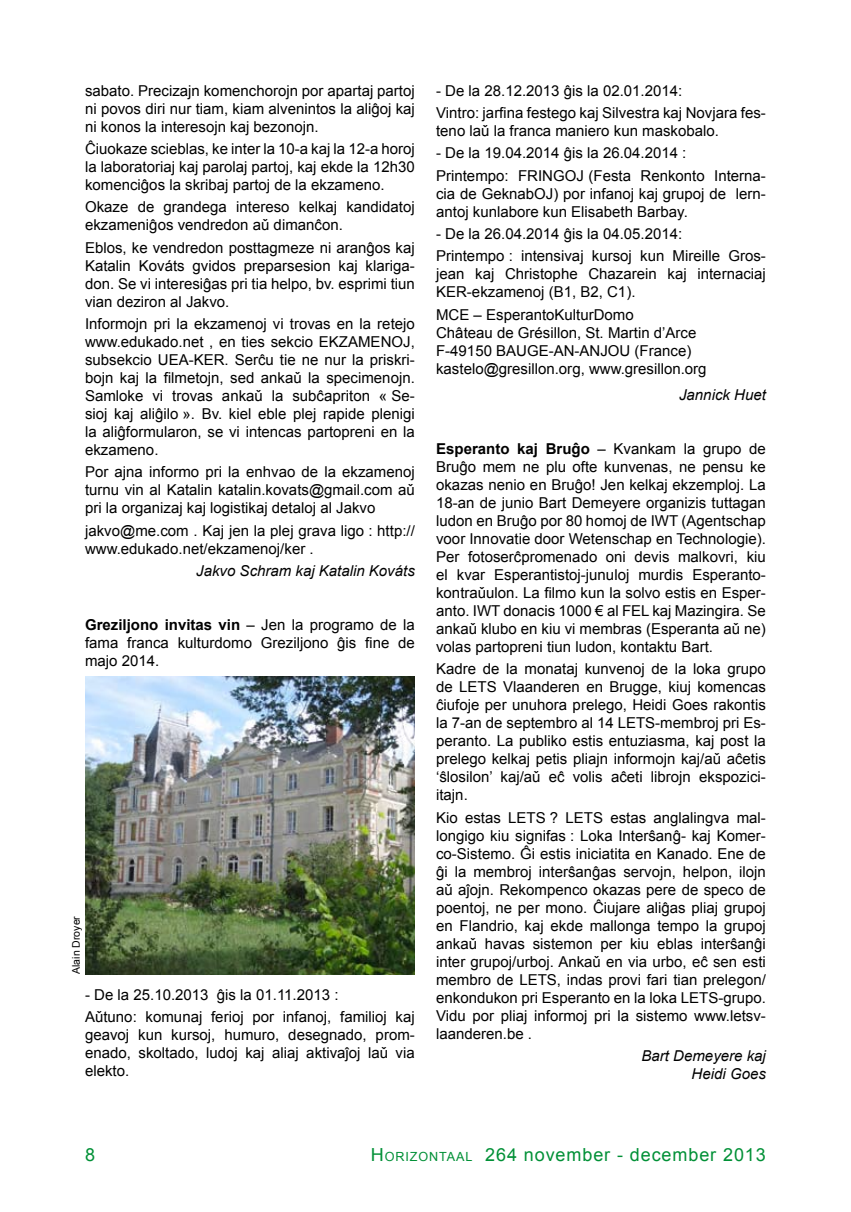
<style>
.page{position:relative;width:851px;height:1212px;background:#fff}
.page>*{position:absolute;margin:0;border:0;box-sizing:border-box;transform-origin:0 0}
.t1{font:18px "Arial";letter-spacing:.05em;color:#009036}
.t2{font:15px/18px "Arial";color:#000;text-align:justify}
.t3{font:italic 15px/18px "Arial";color:#000;text-align:right}
.t4{font:10.5px "Arial";color:#000}
.s1{font-weight:700}
.s2{font-size:12.6px}
</style>
<div class="page">
<img style="left:85px;top:676px;width:330px;height:298px">
<p class="t2" style="left:85px;top:82px;width:331px">sabato. Precizajn komenchorojn por apartaj partoj ni povos diri nur tiam, kiam alvenintos la aliĝoj kaj ni konos la interesojn kaj bezonojn.</p>
<p class="t2" style="left:85px;top:140px;width:331px">Ĉiuokaze scieblas, ke inter la 10-a kaj la 12-a horoj la laboratoriaj kaj parolaj partoj, kaj ekde la 12h30 komenciĝos la skribaj partoj de la ekzameno.</p>
<p class="t2" style="left:85px;top:198px;width:331px">Okaze de grandega intereso kelkaj kandidatoj ekzameniĝos vendredon aǔ dimanĉon.</p>
<p class="t2" style="left:85px;top:239px;width:331px">Eblos, ke vendredon posttagmeze ni aranĝos kaj Katalin Kováts gvidos preparsesion kaj klariga&shy;don. Se vi interesiĝas pri tia helpo, bv. esprimi tiun vian deziron al Jakvo.</p>
<p class="t2" style="left:85px;top:315px;width:331px">Informojn pri la ekzamenoj vi trovas en la retejo www.edukado.net , en ties sekcio EKZAMENOJ, subsekcio UEA-KER. Serĉu tie ne nur la priskri&shy;bojn kaj la filmetojn, sed ankaǔ la specimenojn.<br>Samloke vi trovas ankaǔ la subĉapriton « Se&shy;sioj kaj aliĝilo ». Bv. kiel eble plej rapide plenigi la aliĝformularon, se vi intencas partopreni en la ekzameno.</p>
<p class="t2" style="left:85px;top:463px;width:331px">Por ajna informo pri la enhvao de la ekzamenoj turnu vin al Katalin katalin.kovats@gmail.com aǔ pri la organizaj kaj logistikaj detaloj al Jakvo</p>
<p class="t2" style="left:85px;top:521px;width:331px">jakvo@me.com . Kaj jen la plej grava ligo : http:// www.edukado.net/ekzamenoj/ker .</p>
<p class="t3" style="left:196px;top:562px;width:220px">Jakvo Schram kaj Katalin Kováts</p>
<p class="t2" style="left:85px;top:616px;width:331px"><span class="s1">Greziljono invitas vin</span> – Jen la programo de la fama franca kulturdomo Greziljono ĝis fine de majo 2014.</p>
<p class="t4" style="left:69px;top:974px;width:59px;rotate:-90deg">Alain Droyer</p>
<p class="t2" style="left:85px;top:983px;width:331px;line-height:22.2px">- De la 25.10.2013 ĝis la 01.11.2013 :<br>Aǔtuno: komunaj ferioj por infanoj, familioj kaj</p>
<p class="t2" style="left:85px;top:1026px;width:331px">geavoj kun kursoj, humuro, desegnado, prom&shy;enado, skoltado, ludoj kaj aliaj aktivaĵoj laǔ via elekto.</p>
<p class="t2" style="left:436px;top:80px;width:331px;line-height:22.2px">- De la 28.12.2013 ĝis la 02.01.2014:<br>Vintro: jarfina festego kaj Silvestra kaj Novjara fes-</p>
<p class="t2" style="left:436px;top:122px;width:284px">teno laǔ la franca maniero kun maskobalo.</p>
<p class="t2" style="left:436px;top:142px;width:331px;line-height:22.2px">- De la 19.04.2014 ĝis la 26.04.2014 :<br>Printempo: FRINGOJ (Festa Renkonto Interna-</p>
<p class="t2" style="left:436px;top:185px;width:331px">cia de GeknabOJ) por infanoj kaj grupoj de lern&shy;antoj kunlabore kun Elisabeth Barbay.</p>
<p class="t2" style="left:436px;top:223px;width:331px;line-height:22.2px">- De la 26.04.2014 ĝis la 04.05.2014:<br>Printempo : intensivaj kursoj kun Mireille Gros-</p>
<p class="t2" style="left:436px;top:265px;width:331px">jean kaj Christophe Chazarein kaj internaciaj<br>KER-ekzamenoj (B1, B2, C1).</p>
<p class="t2" style="left:436px;top:305px;width:272px;text-align:left">MCE – EsperantoKulturDomo<br>Château de Grésillon, St. Martin d’Arce F-49150 BAUGE-AN-ANJOU (France) kastelo@gresillon.org, www.gresillon.org</p>
<p class="t3" style="left:679px;top:386px;width:88px">Jannick Huet</p>
<p class="t2" style="left:436px;top:440px;width:331px"><span class="s1">Esperanto kaj Bruĝo</span> – Kvankam la grupo de Bruĝo mem ne plu ofte kunvenas, ne pensu ke okazas nenio en Bruĝo! Jen kelkaj ekzemploj. La 18-an de junio Bart Demeyere organizis tuttagan ludon en Bruĝo por 80 homoj de IWT (Agentschap voor Innovatie door Wetenschap en Technologie).<br>Per fotoserĉpromenado oni devis malkovri, kiu el kvar Esperantistoj-junuloj murdis Esperanto&shy;kontraǔulon. La filmo kun la solvo estis en Esper&shy;anto. IWT donacis 1000 € al FEL kaj Mazingira. Se ankaǔ klubo en kiu vi membras (Esperanta aǔ ne) volas partopreni tiun ludon, kontaktu Bart.</p>
<p class="t2" style="left:436px;top:660px;width:331px">Kadre de la monataj kunvenoj de la loka grupo de LETS Vlaanderen en Brugge, kiuj komencas ĉiufoje per unuhora prelego, Heidi Goes rakontis la 7-an de septembro al 14 LETS-membroj pri Es&shy;peranto. La publiko estis entuziasma, kaj post la prelego kelkaj petis pliajn informojn kaj/aǔ aĉetis ‘ŝlosilon’ kaj/aǔ eĉ volis aĉeti librojn ekspozici&shy;itajn.</p>
<p class="t2" style="left:436px;top:808px;width:331px">Kio estas LETS ? LETS estas anglalingva mal&shy;longigo kiu signifas : Loka Interŝanĝ- kaj Komer&shy;co-Sistemo. Ĝi estis iniciatita en Kanado. Ene de ĝi la membroj interŝanĝas servojn, helpon, ilojn aǔ aĵojn. Rekompenco okazas pere de speco de poentoj, ne per mono. Ĉiujare aliĝas pliaj grupoj en Flandrio, kaj ekde mallonga tempo la grupoj ankaǔ havas sistemon per kiu eblas interŝanĝi inter grupoj/urboj. Ankaǔ en via urbo, eĉ sen esti membro de LETS, indas provi fari tian prelegon/ enkondukon pri Esperanto en la loka LETS-grupo.<br>Vidu por pliaj informoj pri la sistemo www.letsv&shy;laanderen.be .</p>
<p class="t3" style="left:641px;top:1047px;width:126px">Bart Demeyere kaj<br>Heidi Goes</p>
<p class="t1" style="left:85px;top:1143px;width:12px">8</p>
<p class="t1" style="left:371px;top:1143px;width:396px">H<span class="s2">orizontaal</span> 264 november - december 2013</p>
</div>
